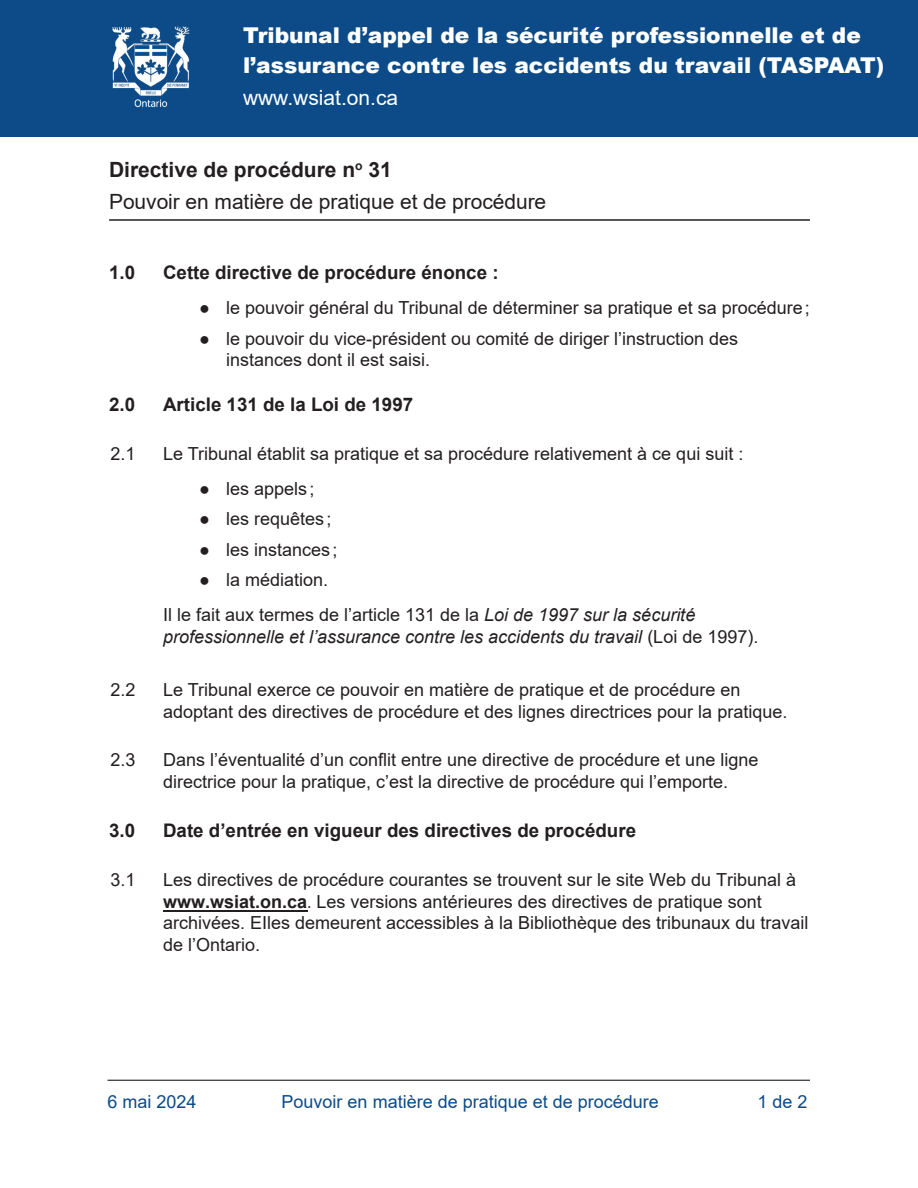
<style>
.page{position:relative;width:918px;height:1188px;background:#fff}
.page>*{position:absolute;margin:0;border:0;box-sizing:border-box;transform-origin:0 0}
.t1{font:900 21.75px/30px "Arial";color:#fff}
.t2{font:21px/32px "Arial";letter-spacing:-.005em;color:#231f20}
.t3{font:21px "Arial";color:#fff}
.t4{font:700 18.75px "Arial";color:#231f20}
.bullets{font:18px/21.6px "Arial";color:#231f20}
.Body_Text{font:italic 18px/21.6px "Arial";color:#231f20}
.t5{font:18px "Arial";color:#0c4b88}
.s1{font-weight:700}
.s2{font-style:normal}
.s3{font-family:"Times New Roman"}
</style>
<div class="page">
<hr style="left:108px;top:1080px;width:702px;height:1px;background:#231f20">
<hr style="left:109px;top:219px;width:701px;height:2px;background:#231f20">
<div style="left:0;top:0;width:918px;height:136px;background:#0c4b88"></div>
<img style="left:112px;top:26px;width:78px;height:82px">
<hr style="left:163px;top:910px;width:144px;height:2px;background:#231f20">
<h1 class="t1" style="left:243px;top:19px;width:643px">Tribunal d’appel de la sécurité professionnelle et de l’assurance contre les accidents du travail (TASPAAT)</h1>
<p class="t3" style="left:243px;top:83px;width:157px">www.wsiat.on.ca</p>
<h2 class="t2" style="left:109px;top:154px;width:439px"><span class="s1">Directive de procédure n</span><sup>o</sup> <span class="s1">31<br></span>Pouvoir en matière de pratique et de procédure</h2>
<p class="t4" style="left:109px;top:259px;width:28px">1.0</p>
<p class="t4" style="left:163px;top:259px;width:337px">Cette directive de procédure énonce :</p>
<p class="bullets" style="left:199px;top:297px;width:612px">● le pouvoir général du Tribunal de déterminer sa pratique et sa procédure;</p>
<p class="bullets" style="left:226px;top:327px;width:514px;text-indent:-27px">● le pouvoir du vice-président ou comité de diriger l’instruction des instances dont il est saisi.</p>
<p class="t4" style="left:109px;top:391px;width:28px">2.0</p>
<p class="t4" style="left:163px;top:391px;width:252px">Article 131 de la Loi de 1997</p>
<p class="bullets" style="left:111px;top:442px;width:27px">2.1</p>
<p class="bullets" style="left:163px;top:442px;width:582px">Le Tribunal établit sa pratique et sa procédure relativement à ce qui suit :</p>
<p class="bullets" style="left:199px;top:478px;width:117px">● les appels ;</p>
<p class="bullets" style="left:199px;top:508px;width:134px">● les requêtes ;</p>
<p class="bullets" style="left:199px;top:539px;width:140px">● les instances ;</p>
<p class="bullets" style="left:199px;top:569px;width:131px">● la médiation.</p>
<p class="Body_Text" style="left:163px;top:605px;width:597px"><span class="s2">Il le fait aux termes de l’article 131 de la</span> Loi de 1997 sur la sécurité professionnelle et l’assurance contre les accidents du travail <span class="s2">(Loi de 1997).</span></p>
<p class="bullets" style="left:111px;top:679px;width:27px">2.2</p>
<p class="bullets" style="left:163px;top:679px;width:626px">Le Tribunal exerce ce pouvoir en matière de pratique et de procédure en adoptant des directives de procédure et des lignes directrices pour la pratique.</p>
<p class="bullets" style="left:111px;top:749px;width:27px">2.3</p>
<p class="bullets" style="left:163px;top:749px;width:597px">Dans l’éventualité d’un conflit entre une directive de procédure et une ligne directrice pour la pratique, c’est la directive de procédure qui l’emporte.</p>
<p class="t4" style="left:109px;top:818px;width:28px">3.0</p>
<p class="t4" style="left:163px;top:818px;width:475px">Date d’entrée en vigueur des directives de procédure</p>
<p class="bullets" style="left:111px;top:869px;width:27px">3.1</p>
<p class="bullets" style="left:163px;top:869px;width:647px">Les directives de procédure courantes se trouvent sur le site Web du Tribunal à <span class="s1">www.wsiat.on.ca</span><span class="s3">.</span> Les versions antérieures des directives de pratique sont archivées. EIles demeurent accessibles à la Bibliothèque des tribunaux du travail de l’Ontario.</p>
<p class="t5" style="left:108px;top:1089px;width:91px">6 mai 2024</p>
<p class="t5" style="left:282px;top:1089px;width:379px">Pouvoir en matière de pratique et de procédure</p>
<p class="t5" style="left:757px;top:1089px;width:52px">1 de 2</p>
</div>
